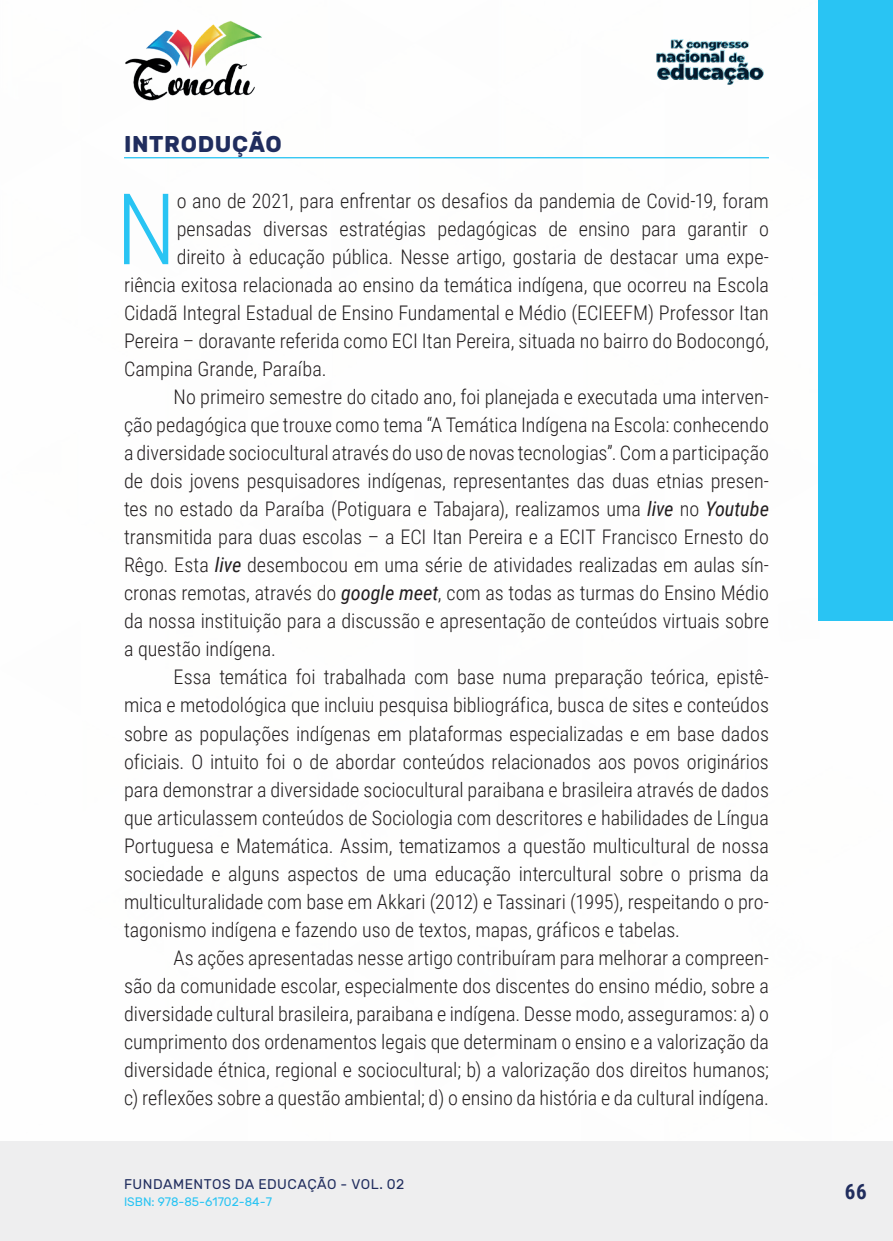
<style>
.page{position:relative;width:893px;height:1241px;background:#fff}
.page>*{position:absolute;margin:0;border:0;box-sizing:border-box;transform-origin:0 0}
._8_CAPITULAR{font:300 98.88px "Roboto Condensed";color:#29c4f3}
._7_INTRODUCAO{font:700 22.75px "Rubik";letter-spacing:.03em;color:#202d5e}
.t1{font:700 21px "Roboto Condensed";color:#202d5e}
._9_CORPO{font:300 20.12px/28px "Roboto Condensed";color:#231f20;text-align:justify}
._8_CAPITULAR-2{font:300 20.12px "Roboto Condensed";color:#231f20}
.t2{font:14px "Rubik";letter-spacing:.03em;color:#202d5e}
.t3{font:12.25px "Rubik";color:#29c4f3}
.s1{font-weight:400;font-style:italic}
</style>
<div class="page">
<div style="left:0;top:1141px;width:893px;height:99px;background:#eeeeef"></div>
<div style="left:819px;top:0;width:74px;height:620px;background:#29c4f3"></div>
<img style="left:125px;top:20px;width:137px;height:81px">
<img style="left:656px;top:39px;width:108px;height:46px">
<hr style="left:124px;top:157px;width:645px;height:1px;background:#29c4f3">
<p class="_7_INTRODUCAO" style="left:124px;top:131px;width:159px">INTRODUÇÃO</p>
<p class="_8_CAPITULAR" style="left:116px;top:160px;width:62px">N</p>
<p class="_8_CAPITULAR-2" style="left:177px;top:187px;width:594px">o ano de 2021, para enfrentar os desafios da pandemia de Covid-19, foram</p>
<p class="_8_CAPITULAR-2" style="left:177px;top:215px;width:594px">pensadas diversas estratégias pedagógicas de ensino para garantir o</p>
<p class="_8_CAPITULAR-2" style="left:177px;top:243px;width:594px">direito à educação pública. Nesse artigo, gostaria de destacar uma expe-</p>
<p class="_8_CAPITULAR-2" style="left:124px;top:271px;width:646px">riência exitosa relacionada ao ensino da temática indígena, que ocorreu na Escola</p>
<p class="_8_CAPITULAR-2" style="left:124px;top:299px;width:646px">Cidadã Integral Estadual de Ensino Fundamental e Médio (ECIEEFM) Professor Itan</p>
<p class="_8_CAPITULAR-2" style="left:124px;top:327px;width:646px">Pereira – doravante referida como ECI Itan Pereira, situada no bairro do Bodocongó,</p>
<p class="_8_CAPITULAR-2" style="left:124px;top:355px;width:204px">Campina Grande, Paraíba.</p>
<p class="_9_CORPO" style="left:124px;top:382px;width:646px;text-indent:50px">No primeiro semestre do citado ano, foi planejada e executada uma interven&shy;ção pedagógica que trouxe como tema “A Temática Indígena na Escola: conhecendo a diversidade sociocultural através do uso de novas tecnologias”. Com a participação de dois jovens pesquisadores indígenas, representantes das duas etnias presen&shy;tes no estado da Paraíba (Potiguara e Tabajara), realizamos uma <span class="s1">live</span> no <span class="s1">Youtube </span>transmitida para duas escolas – a ECI Itan Pereira e a ECIT Francisco Ernesto do Rêgo. Esta <span class="s1">live</span> desembocou em uma série de atividades realizadas em aulas sín&shy;cronas remotas, através do <span class="s1">google meet</span>, com as todas as turmas do Ensino Médio da nossa instituição para a discussão e apresentação de conteúdos virtuais sobre a questão indígena.</p>
<p class="_9_CORPO" style="left:124px;top:662px;width:646px;text-indent:50px">Essa temática foi trabalhada com base numa preparação teórica, epistê&shy;mica e metodológica que incluiu pesquisa bibliográfica, busca de sites e conteúdos sobre as populações indígenas em plataformas especializadas e em base dados oficiais. O intuito foi o de abordar conteúdos relacionados aos povos originários para demonstrar a diversidade sociocultural paraibana e brasileira através de dados que articulassem conteúdos de Sociologia com descritores e habilidades de Língua Portuguesa e Matemática. Assim, tematizamos a questão multicultural de nossa sociedade e alguns aspectos de uma educação intercultural sobre o prisma da multiculturalidade com base em Akkari (2012) e Tassinari (1995), respeitando o pro&shy;tagonismo indígena e fazendo uso de textos, mapas, gráficos e tabelas.</p>
<p class="_9_CORPO" style="left:124px;top:942px;width:646px;text-indent:50px">As ações apresentadas nesse artigo contribuíram para melhorar a compreen&shy;são da comunidade escolar, especialmente dos discentes do ensino médio, sobre a diversidade cultural brasileira, paraibana e indígena. Desse modo, asseguramos: a) o cumprimento dos ordenamentos legais que determinam o ensino e a valorização da diversidade étnica, regional e sociocultural; b) a valorização dos direitos humanos; c) reflexões sobre a questão ambiental; d) o ensino da história e da cultural indígena.</p>
<p class="t2" style="left:124px;top:1175px;width:282px">FUNDAMENTOS DA EDUCAÇÃO - VOL. 02</p>
<p class="t3" style="left:124px;top:1194px;width:149px">ISBN: 978-85-61702-84-7</p>
<p class="t1" style="left:845px;top:1176px;width:23px">66</p>
</div>
